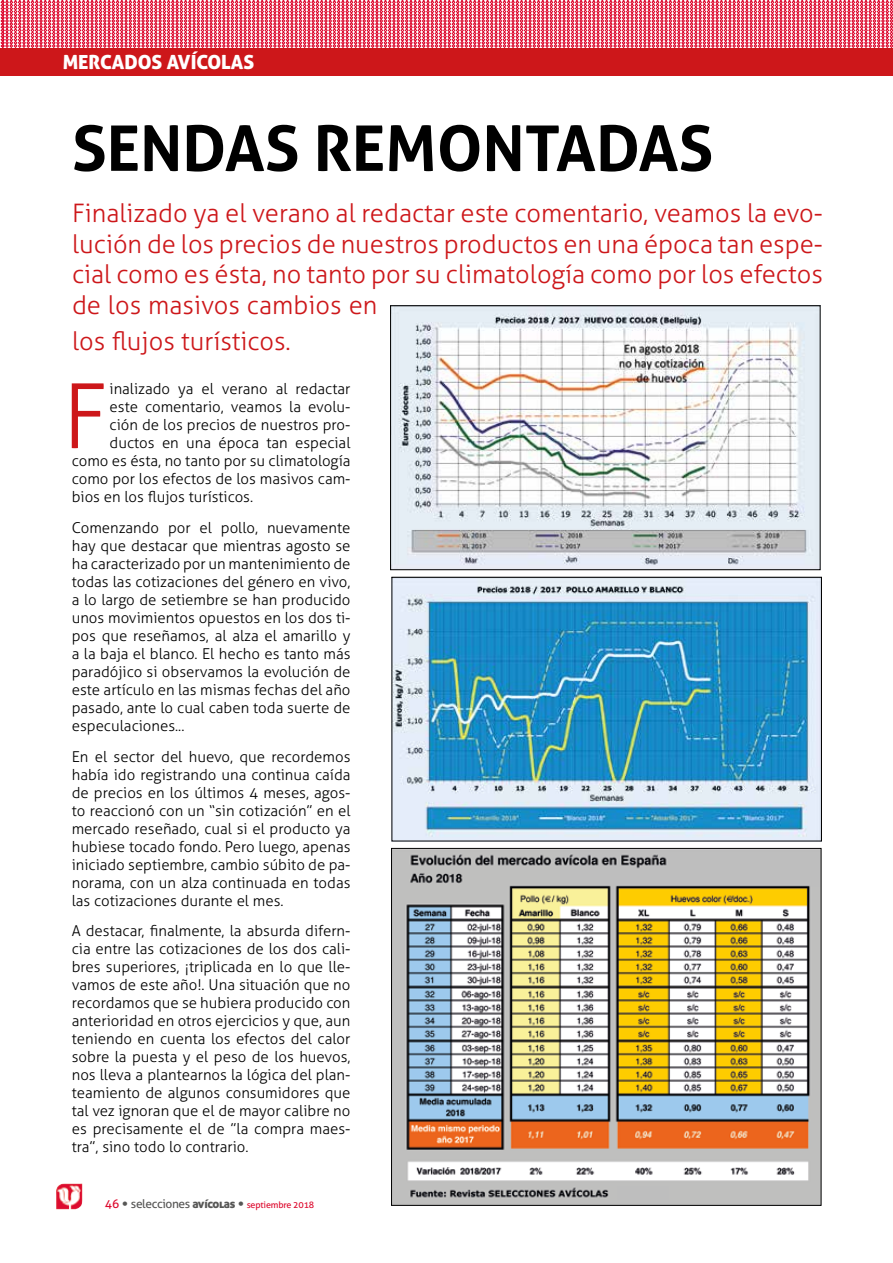
<style>
.page{position:relative;width:893px;height:1263px;background:#fff}
.page>*{position:absolute;margin:0;border:0;box-sizing:border-box;transform-origin:0 0}
.t1{font:300 89.85px "Aller";color:#cd171a}
.t2{font:700 63px "Aller";color:#000}
.t3{font:300 25.5px/30.6px "Aller";color:#cd171a;text-align:justify}
.t4{font:19.5px "Aller Display";color:#fff}
.t5{font:300 15px/18px "Aller";color:#000;text-align:justify}
.t6{font:9px "Aller";letter-spacing:-.02em;color:#dd0b2f}
.s1{font-size:12px}
.s2{font-family:"Rotis Sans Serif";font-weight:300;font-size:12px;color:#575756}
.s3{font-size:12px;color:#575756}
.s4{font-family:"Aller Display";font-size:12px;color:#575756}
</style>
<div class="page">
<svg style="left:0;top:0;width:893px;height:75px"></svg>
<img style="left:56px;top:1183px;width:26px;height:26px">
<img style="left:392px;top:307px;width:426px;height:261px">
<div style="left:390px;top:305px;width:430px;height:265px;border:1px solid #000"></div>
<img style="left:394px;top:579px;width:426px;height:260px">
<div style="left:392px;top:577px;width:430px;height:264px;border:1px solid #000"></div>
<img style="left:393px;top:850px;width:426px;height:354px">
<div style="left:391px;top:848px;width:430px;height:358px;border:1px solid #000"></div>
<h3 class="t4" style="left:63px;top:49px;width:193px">MERCADOS AVÍCOLAS</h3>
<h2 class="t2" style="left:72px;top:110px;width:643px">SENDAS REMONTADAS</h2>
<h3 class="t3" style="left:72px;top:198px;width:752px">Finalizado ya el verano al redactar este comentario, veamos la evo&shy;lución de los precios de nuestros productos en una época tan espe&shy;cial como es ésta, no tanto por su climatología como por los efectos de los masivos cambios en</h3>
<h3 class="t3" style="left:72px;top:326px;width:220px">los flujos turísticos.</h3>
<h1 class="t1" style="left:63px;top:362px;width:47px">F</h1>
<p class="t5" style="left:110px;top:380px;width:242px">inalizado ya el verano al redactar</p>
<p class="t5" style="left:110px;top:398px;width:242px">este comentario, veamos la evolu-</p>
<p class="t5" style="left:110px;top:416px;width:242px">ción de los precios de nuestros pro-</p>
<p class="t5" style="left:110px;top:434px;width:242px">ductos en una época tan especial</p>
<p class="t5" style="left:72px;top:452px;width:280px">como es ésta, no tanto por su climatología</p>
<p class="t5" style="left:72px;top:470px;width:280px">como por los efectos de los masivos cam-</p>
<p class="t5" style="left:72px;top:488px;width:183px">bios en los flujos turísticos.</p>
<p class="t5" style="left:72px;top:518px;width:280px">Comenzando por el pollo, nuevamente hay que destacar que mientras agosto se ha caracterizado por un mantenimiento de todas las cotizaciones del género en vivo, a lo largo de setiembre se han producido unos movimientos opuestos en los dos ti&shy;pos que reseñamos, al alza el amarillo y a la baja el blanco. El hecho es tanto más paradójico si observamos la evolución de este artículo en las mismas fechas del año pasado, ante lo cual caben toda suerte de especulaciones...</p>
<p class="t5" style="left:72px;top:747px;width:280px">En el sector del huevo, que recordemos había ido registrando una continua caída de precios en los últimos 4 meses, agos&shy;to reaccionó con un “sin cotización” en el mercado reseñado, cual si el producto ya hubiese tocado fondo. Pero luego, apenas iniciado septiembre, cambio súbito de pa&shy;norama, con un alza continuada en todas las cotizaciones durante el mes.</p>
<p class="t5" style="left:72px;top:922px;width:280px">A destacar, finalmente, la absurda difern&shy;cia entre las cotizaciones de los dos cali&shy;bres superiores, ¡triplicada en lo que lle&shy;vamos de este año!. Una situación que no recordamos que se hubiera producido con anterioridad en otros ejercicios y que, aun teniendo en cuenta los efectos del calor sobre la puesta y el peso de los huevos, nos lleva a plantearnos la lógica del plan&shy;teamiento de algunos consumidores que tal vez ignoran que el de mayor calibre no es precisamente el de ”la compra maes&shy;tra”, sino todo lo contrario.</p>
<p class="t6" style="left:105px;top:1199px;width:211px"><span class="s1">46</span> <span class="s2">•</span> <span class="s3">selecciones</span> <span class="s4">avícolas</span> <span class="s2">•</span> septiembre 2018</p>
</div>
